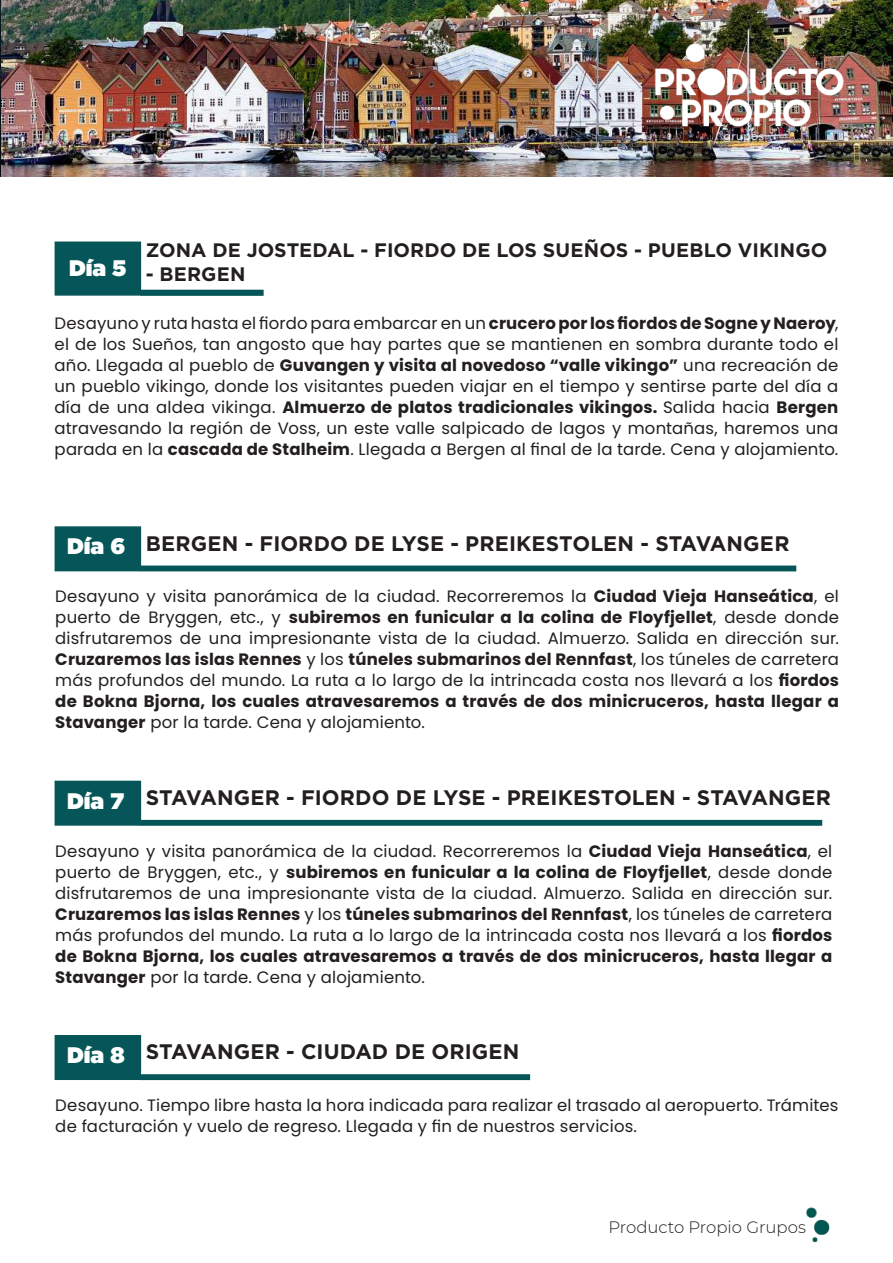
<style>
.page{position:relative;width:893px;height:1263px;background:#fff}
.page>*{position:absolute;margin:0;border:0;box-sizing:border-box;transform-origin:0 0}
.t1{font:700 21px "Gotham";letter-spacing:.005em;color:#231f20}
.t2{font:700 19.5px/23.4px "Gotham";letter-spacing:.005em;color:#231f20}
.t3{font:16.5px/21px "Poppins";letter-spacing:.01em;color:#231f20;text-align:justify}
.t4{font:300 16.5px "Montserrat";color:#231f20}
.s1{font-weight:700}
.s2{font-weight:900;font-size:22.5px;color:#fff}
</style>
<div class="page">
<img style="left:0;top:0;width:893px;height:176px">
<div style="left:55px;top:526px;width:86px;height:45px;background:#065659;border:2px solid #065659"></div>
<svg style="left:140px;top:565px;width:656px;height:6px;fill:#065659"></svg>
<div style="left:55px;top:781px;width:86px;height:45px;background:#065659;border:2px solid #065659"></div>
<svg style="left:140px;top:820px;width:682px;height:6px;fill:#065659"></svg>
<div style="left:55px;top:1035px;width:86px;height:45px;background:#065659"></div>
<svg style="left:140px;top:1074px;width:390px;height:6px;fill:#065659"></svg>
<div style="left:55px;top:242px;width:86px;height:54px;background:#065659;border:2px solid #065659"></div>
<svg style="left:141px;top:290px;width:123px;height:6px"></svg>
<img style="left:638px;top:0;width:218px;height:177px">
<img style="left:806px;top:1207px;width:24px;height:35px">
<p class="t2" style="left:69px;top:238px;width:760px;text-indent:77px">ZONA DE JOSTEDAL - FIORDO DE LOS SUEÑOS - PUEBLO VIKINGO<br><sup>Día</sup> <sup>5</sup> - BERGEN</p>
<p class="t3" style="left:55px;top:312px;width:785px">Desayuno y ruta hasta el fiordo para embarcar en un <span class="s1">crucero por los fiordos de Sogne y Naeroy</span>, el de los Sueños, tan angosto que hay partes que se mantienen en sombra durante todo el año. Llegada al pueblo de <span class="s1">Guvangen y visita al novedoso “valle vikingo”</span> una recreación de un pueblo vikingo, donde los visitantes pueden viajar en el tiempo y sentirse parte del día a día de una aldea vikinga. <span class="s1">Almuerzo de platos tradicionales vikingos.</span> Salida hacia <span class="s1">Bergen </span>atravesando la región de Voss, un este valle salpicado de lagos y montañas, haremos una parada en la <span class="s1">cascada de Stalheim</span>. Llegada a Bergen al final de la tarde. Cena y alojamiento.</p>
<p class="t1" style="left:67px;top:529px;width:724px"><span class="s2">Día 6</span> BERGEN - FIORDO DE LYSE - PREIKESTOLEN - STAVANGER</p>
<p class="t3" style="left:55px;top:586px;width:785px">Desayuno y visita panorámica de la ciudad. Recorreremos la <span class="s1">Ciudad Vieja Hanseática</span>, el puerto de Bryggen, etc., y <span class="s1">subiremos en funicular a la colina de Floyfjellet</span>, desde donde disfrutaremos de una impresionante vista de la ciudad. Almuerzo. Salida en dirección sur.<br><span class="s1">Cruzaremos las islas Rennes</span> y los <span class="s1">túneles submarinos del Rennfast</span>, los túneles de carretera más profundos del mundo. La ruta a lo largo de la intrincada costa nos llevará a los <span class="s1">fiordos de Bokna Bjorna, los cuales atravesaremos a través de dos minicruceros, hasta llegar a Stavanger</span> por la tarde. Cena y alojamiento.</p>
<p class="t1" style="left:67px;top:784px;width:765px"><span class="s2">Día 7</span> STAVANGER - FIORDO DE LYSE - PREIKESTOLEN - STAVANGER</p>
<p class="t3" style="left:55px;top:840px;width:778px">Desayuno y visita panorámica de la ciudad. Recorreremos la <span class="s1">Ciudad Vieja Hanseática</span>, el puerto de Bryggen, etc., y <span class="s1">subiremos en funicular a la colina de Floyfjellet</span>, desde donde disfrutaremos de una impresionante vista de la ciudad. Almuerzo. Salida en dirección sur.<br><span class="s1">Cruzaremos las islas Rennes</span> y los <span class="s1">túneles submarinos del Rennfast</span>, los túneles de carretera más profundos del mundo. La ruta a lo largo de la intrincada costa nos llevará a los <span class="s1">fiordos de Bokna Bjorna, los cuales atravesaremos a través de dos minicruceros, hasta llegar a Stavanger</span> por la tarde. Cena y alojamiento.</p>
<p class="t1" style="left:67px;top:1038px;width:454px"><span class="s2">Día 8</span> STAVANGER - CIUDAD DE ORIGEN</p>
<p class="t3" style="left:55px;top:1095px;width:785px">Desayuno. Tiempo libre hasta la hora indicada para realizar el trasado al aeropuerto. Trámites de facturación y vuelo de regreso. Llegada y fin de nuestros servicios.</p>
<p class="t4" style="left:608px;top:1216px;width:199px">Producto Propio Grupos</p>
</div>
